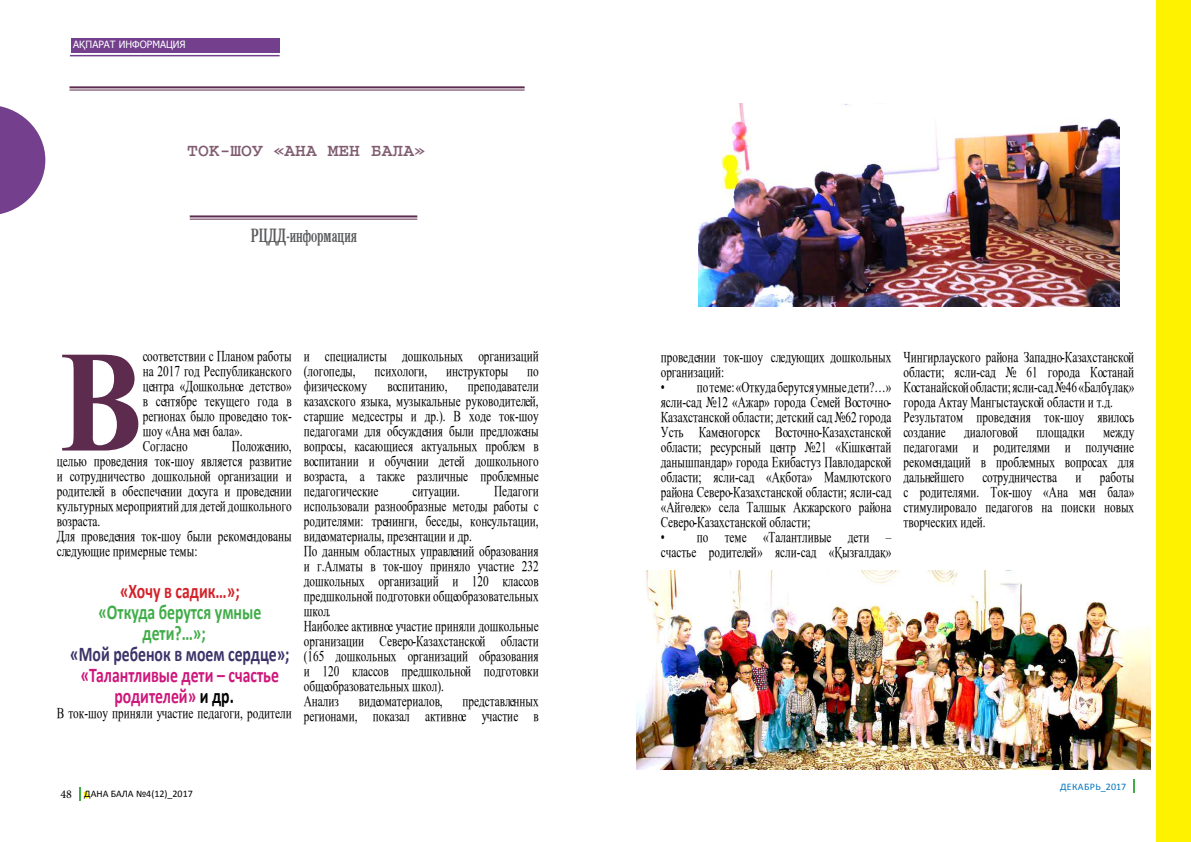
<style>
.page{position:relative;width:1191px;height:842px;background:#fff}
.page>*{position:absolute;margin:0;border:0;box-sizing:border-box;transform-origin:0 0}
.t1{font:700 144.7px "Times New Roman";color:#5d2b4d;scale:.86 1}
.t2{font:700 21px/21px "Calibri";color:#ce177b;text-align:center;scale:.75 1}
.t3{font:700 21px/21px "Calibri";color:#41ad49;text-align:center;scale:.75 1}
.t4{font:700 21px "Calibri";color:#3c3268;scale:.75 1}
.t5{font:700 21px "Calibri";color:#d2232a;scale:.75 1}
.t6{font:19px "Bruskovaya Plain";color:#58595b;scale:.75 1}
.t7{font:18px "Primer OTCFF Para Type";color:#805b70}
.t8{font:15px/15px "Times New Roman Kaz";color:#000;scale:.75 1}
.t9{font:12px "Minion Pro";color:#000}
.t10{font:10px "Calibri";color:#000}
.t11{font:10px "Tahoma";color:#fff}
.t12{font:10px "Calibri";letter-spacing:.04em;color:#0074be}
.s1{color:#000}
</style>
<div class="page">
<svg style="left:1133px;top:779px;width:2px;height:13px"></svg>
<svg style="left:79px;top:787px;width:11px;height:13px"></svg>
<hr style="left:69px;top:86px;width:455px;height:2px;background:#5d2b4d">
<hr style="left:69px;top:90px;width:455px;height:1px;background:#5d2b4d">
<hr style="left:190px;top:215px;width:227px;height:2px;background:#5d2b4d">
<hr style="left:190px;top:219px;width:227px;height:1px;background:#5d2b4d">
<svg style="left:0;top:106px;width:45px;height:108px"></svg>
<img style="left:636px;top:570px;width:514px;height:200px">
<img style="left:698px;top:103px;width:421px;height:204px">
<div style="left:71px;top:38px;width:208px;height:14px;background:#74408d"></div>
<hr style="left:70px;top:55px;width:209px;height:1px;background:#74408d">
<div style="left:1157px;top:0;width:34px;height:842px;background:#fff200"></div>
<p class="t11" style="left:73px;top:38px;width:114px">АҚПАРАТ ИНФОРМАЦИЯ</p>
<p class="t7" style="left:187px;top:138px;width:239px">ТОК-ШОУ «АНА МЕН БАЛА»</p>
<p class="t6" style="left:251px;top:226px;width:143px">РЦДД-информация</p>
<h1 class="t1" style="left:60px;top:302px;width:98px">В</h1>
<p class="t8" style="left:143px;top:348px;width:200px">соответствии с Планом работы на 2017 год Республиканского центра «Дошкольное детство» в сентябре текущего года в регионах было проведено ток&shy;шоу «Ана мен бала».<br>Согласно</p>
<p class="t8" style="left:57px;top:438px;width:315px;text-indent:175px">Положению, целью проведения ток-шоу является развитие и сотрудничество дошкольной организации и родителей в обеспечении досуга и проведении культурных мероприятий для детей дошкольного возраста.<br>Для проведения ток-шоу были рекомендованы следующие примерные темы:</p>
<h2 class="t5" style="left:120px;top:577px;width:161px">«Хочу в садик…»;</h2>
<h2 class="t3" style="left:98px;top:601px;width:219px">«Откуда берутся умные дети?…»;</h2>
<h2 class="t4" style="left:70px;top:640px;width:294px">«Мой ребенок в моем сердце»;</h2>
<h2 class="t2" style="left:81px;top:664px;width:266px">«Талантливые дети – счастье родителей» <span class="s1">и др.</span></h2>
<p class="t8" style="left:57px;top:705px;width:315px">В ток-шоу приняли участие педагоги, родители</p>
<p class="t8" style="left:304px;top:348px;width:315px;text-align:justify">и специалисты дошкольных организаций (логопеды, психологи, инструкторы по физическому</p>
<p class="t8" style="left:304px;top:378px;width:315px;text-align:justify;text-indent:164px">преподаватели казахского языка, музыкальные руководителей, старшие медсестры и др.). В ходе ток-шоу педагогами для обсуждения были предложены вопросы, касающиеся актуальных проблем в воспитании и обучении детей дошкольного возраста, а также различные проблемные педагогические</p>
<p class="t8" style="left:387px;top:378px;width:82px">воспитанию,</p>
<p class="t8" style="left:304px;top:483px;width:315px;text-indent:190px">Педагоги использовали разнообразные методы работы с родителями: тренинги, беседы, консультации, видеоматериалы, презентации и др.<br>По данным областных управлений образования и г.Алматы в ток-шоу приняло участие 232 дошкольных организаций и 120 классов предшкольной подготовки общеобразовательных школ.<br>Наиболее активное участие приняли дошкольные организации Северо-Казахстанской области (165 дошкольных организаций образования и 120 классов предшкольной подготовки общеобразовательных школ).<br>Анализ</p>
<p class="t8" style="left:412px;top:483px;width:65px">ситуации.</p>
<p class="t8" style="left:304px;top:693px;width:315px;text-align:right">представленных<br>регионами, показал активное участие в</p>
<p class="t8" style="left:359px;top:693px;width:113px">видеоматериалов,</p>
<p class="t9" style="left:60px;top:786px;width:13px">48</p>
<p class="t10" style="left:84px;top:787px;width:110px">ДАНА БАЛА №4(12)_2017</p>
<p class="t8" style="left:660px;top:349px;width:309px">проведении ток-шоу следующих дошкольных организаций:</p>
<p class="t8" style="left:660px;top:379px;width:309px;text-align:justify">• по теме: «Откуда берутся умные дети?…» ясли-сад №12 «Ажар» города Семей Восточно-Казахстанской области; детский сад №62 города Усть Каменогорск Восточно-Казахстанской области; ресурсный центр №21 «Кішкентай данышпандар» города Екибастуз Павлодарской области; ясли-сад «Ақбота» Мамлютского района Северо-Казахстанской области; ясли-сад «Айгөлек» села Талшык Акжарского района Северо-Казахстанской области;</p>
<p class="t8" style="left:660px;top:529px;width:309px">• по теме «Талантливые дети – счастье родителей» ясли-сад «Қызғалдақ»</p>
<p class="t8" style="left:903px;top:349px;width:309px">Чингирлауского района Западно-Казахстанской области; ясли-сад № 61 города Костанай Костанайской области; ясли-сад №46 «Балбұлақ» города Актау Мангыстауской области и т.д.<br>Результатом проведения ток-шоу явилось создание диалоговой площадки между педагогами и родителями и получение рекомендаций в проблемных вопросах для дальнейшего сотрудничества и работы с родителями. Ток-шоу «Ана мен бала» стимулировало педагогов на поиски новых творческих идей.</p>
<p class="t12" style="left:1060px;top:781px;width:68px">ДЕКАБРЬ_2017</p>
</div>
